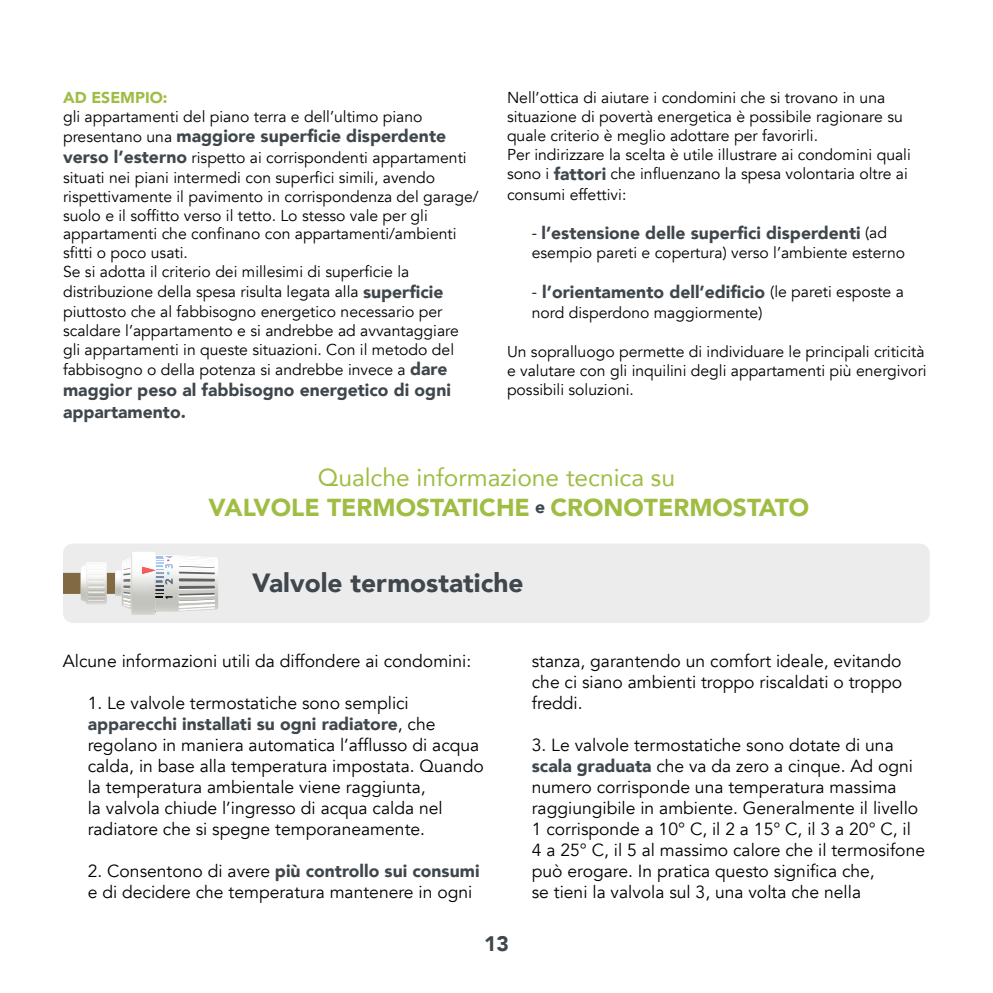
<style>
.page{position:relative;width:993px;height:993px;background:#fff}
.page>*{position:absolute;margin:0;border:0;box-sizing:border-box;transform-origin:0 0}
.t1{font:900 26.25px "Avenir";color:#3f474c}
.t2{font:900 24.5px/29.4px "Avenir";color:#9fbd43}
.t3{font:900 21px "Avenir";color:#3f474c}
.t4{font:17.5px/21px "Avenir";color:#000}
.t5{font:900 17.5px/21px "Avenir";color:#3f474c}
.t6{font:15.75px/19.2px "Avenir";color:#000}
.t7{font:900 15.75px "Avenir";color:#9fbd43}
.s1{font-weight:400;font-size:15.75px;color:#000}
.s2{font-weight:900;font-size:17.5px;color:#3f474c}
.s3{font-weight:400}
.s4{font-size:17.5px;color:#3f474c}
.s5{font-weight:900;color:#3f474c}
</style>
<div class="page">
<div style="left:63px;top:543px;width:866px;height:79px;background:#ececed;border-radius:10px"></div>
<img style="left:131px;top:552px;width:24px;height:62px">
<svg style="left:63px;top:554px;width:155px;height:58px"></svg>
<p class="t7" style="left:63px;top:84px;width:106px">AD ESEMPIO:</p>
<p class="t6" style="left:63px;top:107px;width:361px">gli appartamenti del piano terra e dell’ultimo piano</p>
<p class="t5" style="left:63px;top:125px;width:384px"><span class="s1">presentano una</span> maggiore superficie disperdente</p>
<p class="t6" style="left:63px;top:148px;width:417px"><span class="s2">verso l’esterno</span> rispetto ai corrispondenti appartamenti situati nei piani intermedi con superfici simili, avendo rispettivamente il pavimento in corrispondenza del garage/ suolo e il soffitto verso il tetto. Lo stesso vale per gli appartamenti che confinano con appartamenti/ambienti sfitti o poco usati.<br>Se si adotta il criterio dei millesimi di superficie la distribuzione della spesa risulta legata alla <span class="s2">superficie </span>piuttosto che al fabbisogno energetico necessario per scaldare l’appartamento e si andrebbe ad avvantaggiare gli appartamenti in queste situazioni. Con il metodo del fabbisogno o della potenza si andrebbe invece a <span class="s2">dare</span></p>
<p class="t5" style="left:63px;top:379px;width:389px">maggior peso al fabbisogno energetico di ogni appartamento.</p>
<p class="t6" style="left:507px;top:88px;width:405px">Nell’ottica di aiutare i condomini che si trovano in una situazione di povertà energetica è possibile ragionare su quale criterio è meglio adottare per favorirli.<br>Per indirizzare la scelta è utile illustrare ai condomini quali sono i <span class="s2">fattori</span> che influenzano la spesa volontaria oltre ai consumi effettivi:</p>
<p class="t5" style="left:531px;top:222px;width:356px"><span class="s1">-</span> l’estensione delle superfici disperdenti <span class="s1">(ad</span></p>
<p class="t6" style="left:531px;top:243px;width:375px">esempio pareti e copertura) verso l’ambiente esterno</p>
<p class="t5" style="left:531px;top:280px;width:373px"><span class="s1">-</span> l’orientamento dell’edificio <span class="s1">(le pareti esposte a</span></p>
<p class="t6" style="left:531px;top:303px;width:232px">nord disperdono maggiormente)</p>
<p class="t6" style="left:507px;top:342px;width:421px">Un sopralluogo permette di individuare le principali criticità e valutare con gli inquilini degli appartamenti più energivori possibili soluzioni.</p>
<h2 class="t2" style="left:208px;top:462px;width:602px;text-indent:109px"><span class="s3">Qualche informazione tecnica su<br></span>VALVOLE TERMOSTATICHE <span class="s4">e</span> CRONOTERMOSTATO</h2>
<h1 class="t1" style="left:252px;top:559px;width:273px">Valvole termostatiche</h1>
<p class="t4" style="left:63px;top:650px;width:409px">Alcune informazioni utili da diffondere ai condomini:</p>
<p class="t4" style="left:88px;top:692px;width:397px">1. Le valvole termostatiche sono semplici <span class="s5">apparecchi installati su ogni radiatore</span>, che regolano in maniera automatica l’afflusso di acqua calda, in base alla temperatura impostata. Quando la temperatura ambientale viene raggiunta,<br>la valvola chiude l’ingresso di acqua calda nel radiatore che si spegne temporaneamente.</p>
<p class="t4" style="left:88px;top:860px;width:393px">2. Consentono di avere <span class="s5">più controllo sui consumi </span>e di decidere che temperatura mantenere in ogni</p>
<h3 class="t3" style="left:484px;top:925px;width:26px">13</h3>
<p class="t4" style="left:531px;top:650px;width:372px;text-align:justify">stanza, garantendo un comfort ideale, evitando che ci siano ambienti troppo riscaldati o troppo freddi.</p>
<p class="t4" style="left:531px;top:734px;width:395px">3. Le valvole termostatiche sono dotate di una <span class="s5">scala graduata</span> che va da zero a cinque. Ad ogni numero corrisponde una temperatura massima raggiungibile in ambiente. Generalmente il livello 1 corrisponde a 10° C, il 2 a 15° C, il 3 a 20° C, il<br>4 a 25° C, il 5 al massimo calore che il termosifone può erogare. In pratica questo significa che,<br>se tieni la valvola sul 3, una volta che nella</p>
</div>
